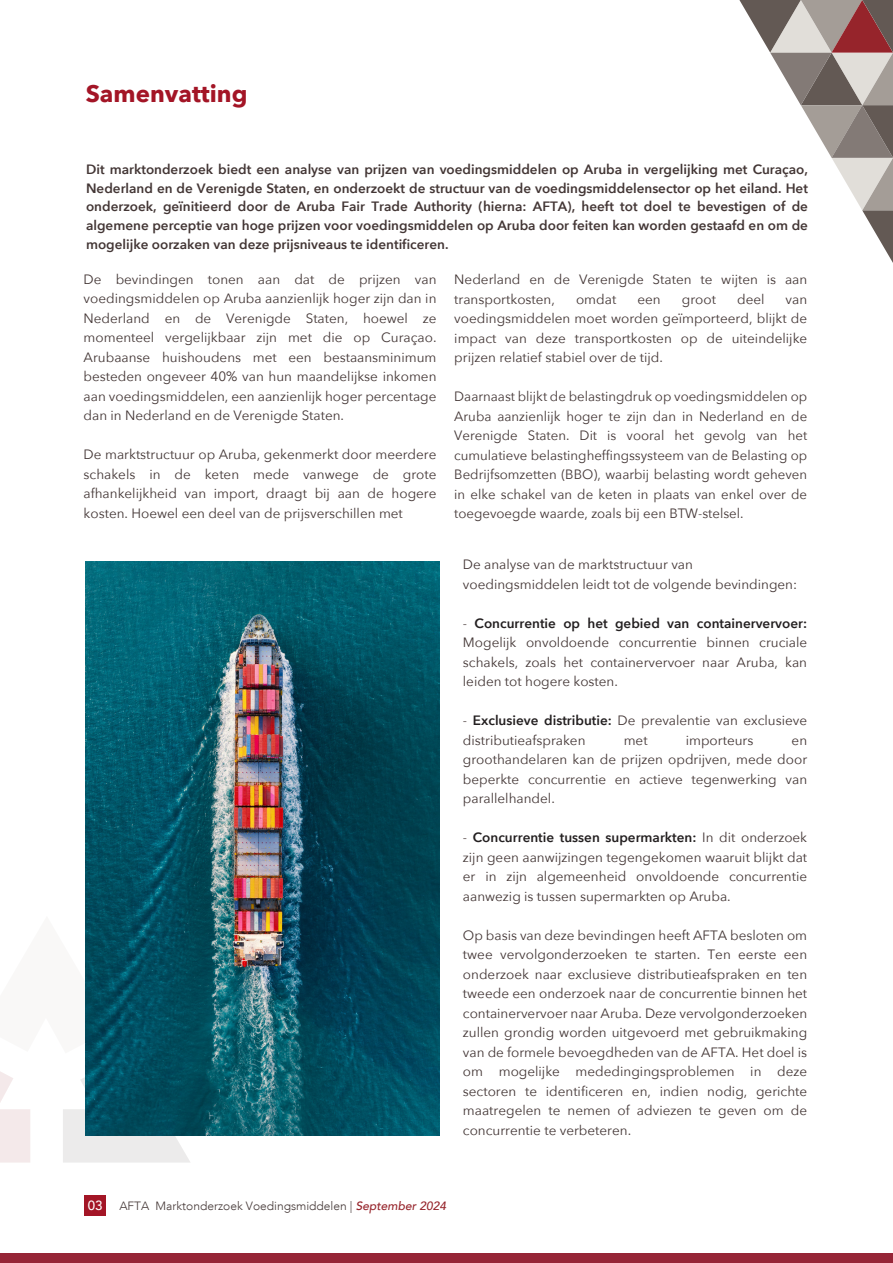
<style>
.page{position:relative;width:893px;height:1263px;background:#fff}
.page>*{position:absolute;margin:0;border:0;box-sizing:border-box;transform-origin:0 0}
.t1{font:700 24px "Avenir Next";color:#a31526}
.t2{font:13.5px/19.5px "Avenir Next";color:#433635;text-align:justify}
.t3{font:600 13.5px/18.8px "Avenir Next";color:#433635;text-align:justify}
.t4{font:500 13.35px "Avenir";color:#fff}
.t5{font:300 12px "Avenir LT";color:#433635}
.s1{font-weight:600;color:#231f20}
.s2{font-family:"Avenir";font-weight:500;font-style:italic;color:#96242b}
</style>
<div class="page">
<div style="left:0;top:1253px;width:893px;height:10px;background:#962537"></div>
<svg style="left:0;top:1071px;width:190px;height:91px"></svg>
<img style="left:85px;top:561px;width:354px;height:575px">
<div style="left:84px;top:1195px;width:22px;height:21px;background:#a31526"></div>
<svg style="left:739px;top:0;width:154px;height:263px"></svg>
<h1 class="t1" style="left:86px;top:73px;width:163px">Samenvatting</h1>
<p class="t3" style="left:86px;top:160px;width:723px">Dit marktonderzoek biedt een analyse van prijzen van voedingsmiddelen op Aruba in vergelijking met Curaçao, Nederland en de Verenigde Staten, en onderzoekt de structuur van de voedingsmiddelensector op het eiland. Het onderzoek, geïnitieerd door de Aruba Fair Trade Authority (hierna: AFTA), heeft tot doel te bevestigen of de algemene perceptie van hoge prijzen voor voedingsmiddelen op Aruba door feiten kan worden gestaafd en om de mogelijke oorzaken van deze prijsniveaus te identificeren.</p>
<p class="t2" style="left:84px;top:269px;width:354px">De bevindingen tonen aan dat de prijzen van voedingsmiddelen op Aruba aanzienlijk hoger zijn dan in Nederland en de Verenigde Staten, hoewel ze momenteel vergelijkbaar zijn met die op Curaçao.<br>Arubaanse huishoudens met een bestaansminimum besteden ongeveer 40% van hun maandelijkse inkomen aan voedingsmiddelen, een aanzienlijk hoger percentage dan in Nederland en de Verenigde Staten.</p>
<p class="t2" style="left:84px;top:444px;width:354px">De marktstructuur op Aruba, gekenmerkt door meerdere schakels in de keten mede vanwege de grote afhankelijkheid van import, draagt bij aan de hogere kosten. Hoewel een deel van de prijsverschillen met</p>
<p class="t2" style="left:454px;top:269px;width:354px">Nederland en de Verenigde Staten te wijten is aan transportkosten,</p>
<p class="t2" style="left:576px;top:288px;width:42px">omdat</p>
<p class="t2" style="left:637px;top:288px;width:25px">een</p>
<p class="t2" style="left:682px;top:288px;width:36px">groot</p>
<p class="t2" style="left:737px;top:288px;width:29px">deel</p>
<p class="t2" style="left:454px;top:288px;width:354px;text-indent:331px">van voedingsmiddelen moet worden geïmporteerd, blijkt de impact van deze transportkosten op de uiteindelijke prijzen relatief stabiel over de tijd.</p>
<p class="t2" style="left:454px;top:386px;width:354px">Daarnaast blijkt de belastingdruk op voedingsmiddelen op Aruba aanzienlijk hoger te zijn dan in Nederland en de Verenigde Staten. Dit is vooral het gevolg van het cumulatieve belastingheffingssysteem van de Belasting op Bedrijfsomzetten (BBO), waarbij belasting wordt geheven in elke schakel van de keten in plaats van enkel over de toegevoegde waarde, zoals bij een BTW-stelsel.</p>
<p class="t2" style="left:463px;top:554px;width:336px">De analyse van de marktstructuur van voedingsmiddelen leidt tot de volgende bevindingen:</p>
<p class="t2" style="left:463px;top:613px;width:346px">- <span class="s1">Concurrentie op het gebied van containervervoer:<br></span>Mogelijk onvoldoende concurrentie binnen cruciale schakels, zoals het containervervoer naar Aruba, kan leiden tot hogere kosten.</p>
<p class="t2" style="left:463px;top:710px;width:346px">- <span class="s1">Exclusieve distributie:</span> De prevalentie van exclusieve distributieafspraken</p>
<p class="t2" style="left:624px;top:730px;width:25px">met</p>
<p class="t2" style="left:686px;top:730px;width:69px">importeurs</p>
<p class="t2" style="left:463px;top:730px;width:346px;text-indent:329px">en groothandelaren kan de prijzen opdrijven, mede door beperkte concurrentie en actieve tegenwerking van parallelhandel.</p>
<p class="t2" style="left:463px;top:827px;width:346px">- <span class="s1">Concurrentie tussen supermarkten:</span> In dit onderzoek zijn geen aanwijzingen tegengekomen waaruit blijkt dat er in zijn algemeenheid onvoldoende concurrentie aanwezig is tussen supermarkten op Aruba.</p>
<p class="t2" style="left:463px;top:925px;width:346px">Op basis van deze bevindingen heeft AFTA besloten om twee vervolgonderzoeken te starten. Ten eerste een onderzoek naar exclusieve distributieafspraken en ten tweede een onderzoek naar de concurrentie binnen het containervervoer naar Aruba. Deze vervolgonderzoeken zullen grondig worden uitgevoerd met gebruikmaking van de formele bevoegdheden van de AFTA. Het doel is om mogelijke mededingingsproblemen in deze sectoren te identificeren en, indien nodig, gerichte maatregelen te nemen of adviezen te geven om de concurrentie te verbeteren.</p>
<p class="t4" style="left:88px;top:1194px;width:16px">03</p>
<p class="t5" style="left:119px;top:1198px;width:328px">AFTA Marktonderzoek Voedingsmiddelen | <span class="s2">September 2024</span></p>
</div>
